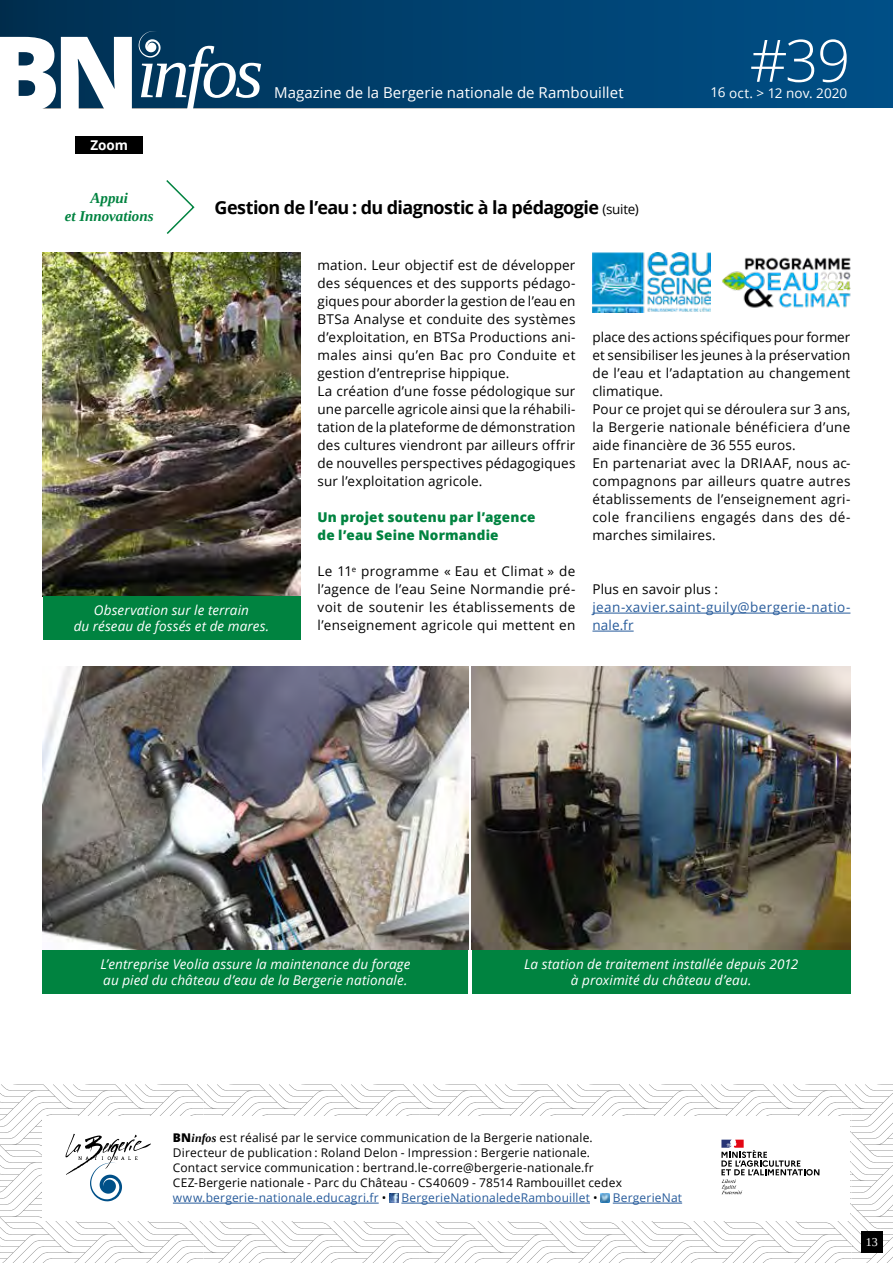
<style>
.page{position:relative;width:893px;height:1263px;background:#fff}
.page>*{position:absolute;margin:0;border:0;box-sizing:border-box;transform-origin:0 0}
.t1{font:800 104.55px "Open Sans";color:#fff}
.t2{font:300 58.5px "Open Sans";color:#fff}
.t3{font:700 18px "Open Sans";letter-spacing:-.035em;color:#000}
.t4{font:15px "Open Sans";letter-spacing:.005em;color:#fff}
.t5{font:italic 700 15px/18px "Tinos";letter-spacing:.005em;color:#008340;text-align:center}
.t6{font:13.5px/18px "Open Sans";letter-spacing:.015em;color:#000}
.t7{font:italic 13.5px/16.5px "Open Sans";letter-spacing:.01em;color:#fff;text-align:center}
.t8{font:800 13.5px/18px "Open Sans";letter-spacing:.015em;color:#008340}
.t9{font:13.5px/18px "Open Sans";letter-spacing:.03em;color:#275b9b}
.t10{font:13.5px "Open Sans";color:#fff}
.t11{font:700 13.5px "Open Sans";color:#fff}
.t12{font:12px/15px "Open Sans";letter-spacing:.015em;color:#000}
.t13{font:12px "Open Sans";letter-spacing:.015em;color:#275b9b}
.t14{font:12px "Tinos";color:#fff}
.s1{font-weight:400;font-size:13.5px}
.s2{font-weight:800}
.s3{font-family:"Tinos";font-weight:700;font-style:italic}
.s4{color:#275b9b}
.s5{color:#000}
</style>
<div class="page">
<div style="left:0;top:0;width:893px;height:108px;background:linear-gradient(to right,#003052,#005089)"></div>
<svg style="left:139px;top:31px;width:122px;height:78px"></svg>
<div style="left:75px;top:136px;width:68px;height:17px;background:#000"></div>
<svg style="left:0;top:1084px;width:893px;height:179px"></svg>
<svg style="left:166px;top:180px;width:29px;height:54px"></svg>
<hr style="left:592px;top:613px;width:258px;height:1px;background:#275b9b">
<hr style="left:592px;top:631px;width:42px;height:1px;background:#275b9b">
<img style="left:472px;top:666px;width:378px;height:284px">
<img style="left:43px;top:666px;width:425px;height:284px">
<img style="left:43px;top:252px;width:257px;height:344px">
<div style="left:43px;top:596px;width:257px;height:44px;background:#008340"></div>
<div style="left:43px;top:950px;width:425px;height:44px;background:#008340"></div>
<div style="left:472px;top:950px;width:378px;height:44px;background:#008340"></div>
<img style="left:592px;top:252px;width:258px;height:60px">
<h1 class="t1" style="left:-10px;top:-6px;width:151px">BN</h1>
<p class="t11" style="left:90px;top:135px;width:39px">Zoom</p>
<p class="t5" style="left:65px;top:189px;width:91px">Appui<br>et Innovations</p>
<h2 class="t2" style="left:750px;top:20px;width:102px">#39</h2>
<p class="t4" style="left:274px;top:82px;width:351px">Magazine de la Bergerie nationale de Rambouillet</p>
<p class="t10" style="left:711px;top:84px;width:138px">16 oct. &gt; 12 nov. 2020</p>
<h3 class="t3" style="left:215px;top:195px;width:426px">Gestion de l’eau : du diagnostic à la pédagogie <span class="s1">(suite)</span></h3>
<p class="t7" style="left:74px;top:601px;width:197px">Observation sur le terrain<br>du réseau de fossés et de mares.</p>
<p class="t6" style="left:317px;top:256px;width:259px">mation. Leur objectif est de développer des séquences et des supports pédago&shy;giques pour aborder la gestion de l’eau en BTSa Analyse et conduite des systèmes d’exploitation, en BTSa Productions ani&shy;males ainsi qu’en Bac pro Conduite et gestion d’entreprise hippique.<br>La création d’une fosse pédologique sur une parcelle agricole ainsi que la réhabili&shy;tation de la plateforme de démonstration des cultures viendront par ailleurs offrir de nouvelles perspectives pédagogiques sur l’exploitation agricole.</p>
<p class="t8" style="left:317px;top:507px;width:219px">Un projet soutenu par l’agence de l’eau Seine Normandie</p>
<p class="t6" style="left:317px;top:562px;width:259px;text-align:justify">Le 11<sup>e</sup> programme « Eau et Climat » de l’agence de l’eau Seine Normandie pré&shy;voit de soutenir les établissements de l’enseignement agricole qui mettent en</p>
<p class="t6" style="left:592px;top:328px;width:259px">place des actions spécifiques pour former et sensibiliser les jeunes à la préservation de l’eau et l’adaptation au changement climatique.<br>Pour ce projet qui se déroulera sur 3 ans, la Bergerie nationale bénéficiera d’une aide financière de 36 555 euros.<br>En partenariat avec la DRIAAF, nous ac&shy;compagnons par ailleurs quatre autres établissements de l’enseignement agri&shy;cole franciliens engagés dans des dé&shy;marches similaires.</p>
<p class="t6" style="left:592px;top:580px;width:127px">Plus en savoir plus :</p>
<p class="t9" style="left:592px;top:598px;width:259px">jean-xavier.saint-guily@bergerie-natio&shy;nale.fr</p>
<p class="t7" style="left:100px;top:955px;width:312px;text-align:left">L’entreprise Veolia assure la maintenance du forage au pied du château d’eau de la Bergerie nationale.</p>
<p class="t7" style="left:524px;top:955px;width:276px">La station de traitement installée depuis 2012 à proximité du château d’eau.</p>
<p class="t12" style="left:173px;top:1130px;width:451px"><span class="s2">BN</span><span class="s3">infos</span> est réalisé par le service communication de la Bergerie nationale.<br>Directeur de publication : Roland Delon - Impression : Bergerie nationale.<br>Contact service communication : bertrand.le-corre@bergerie-nationale.fr CEZ-Bergerie nationale - Parc du Château - CS40609 - 78514 Rambouillet cedex <span class="s4">www.bergerie-nationale.educagri.fr</span> •</p>
<p class="t13" style="left:401px;top:1189px;width:198px">BergerieNationaledeRambouillet <span class="s5">•</span></p>
<p class="t13" style="left:613px;top:1189px;width:71px">BergerieNat</p>
<p class="t14" style="left:866px;top:1234px;width:14px">13</p>
</div>
